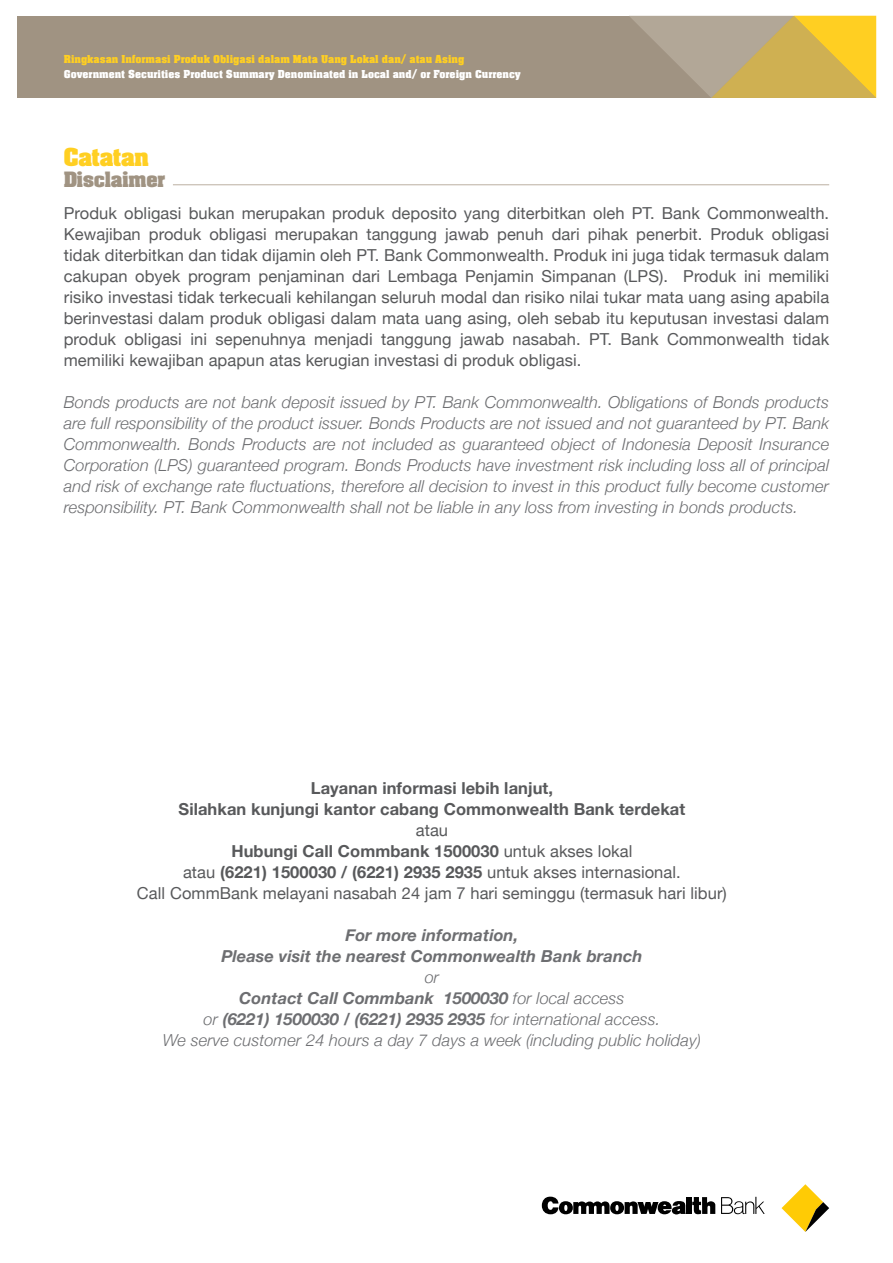
<style>
.page{position:relative;width:893px;height:1263px;background:#fff}
.page>*{position:absolute;margin:0;border:0;box-sizing:border-box;transform-origin:0 0}
.t1{font:700 21px "Aachen";color:#ffcf22}
.t2{font:700 18px "Aachen";color:#a09382}
.t3{font:16.5px/21px "Helvetica Neue";letter-spacing:.005em;color:#58595b;text-align:justify}
.t4{font:italic 300 16.5px/21px "Helvetica Neue";letter-spacing:.005em;color:#6d6e71;text-align:justify}
.t5{font:700 16.5px/21px "Helvetica Neue";letter-spacing:.005em;color:#58595b;text-align:center}
.t6{font:italic 700 16.5px/21px "Helvetica Neue";letter-spacing:.005em;color:#6d6e71;text-align:center}
.t7{font:12px "Aachen Bold Plain";color:#fff}
.t8{font:12px "Aachen Bold Plain";color:#ffcf22}
.s1{font-weight:700}
</style>
<div class="page">
<hr style="left:173px;top:184px;width:656px;height:1px;background:#bbb0a1">
<div style="left:17px;top:16px;width:859px;height:82px;background:#a09382"></div>
<svg style="left:630px;top:16px;width:246px;height:82px"></svg>
<div style="left:686px;top:1197px;width:6px;height:17px;background:#000"></div>
<svg style="left:692px;top:1197px;width:23px;height:17px"></svg>
<svg style="left:721px;top:1197px;width:44px;height:17px"></svg>
<svg style="left:542px;top:1196px;width:144px;height:18px"></svg>
<svg style="left:781px;top:1184px;width:48px;height:48px"></svg>
<p class="t8" style="left:64px;top:53px;width:402px">Ringkasan Informasi Produk Obligasi dalam Mata Uang Lokal dan/ atau Asing</p>
<p class="t7" style="left:64px;top:67px;width:458px">Government Securities Product Summary Denominated in Local and/ or Foreign Currency</p>
<p class="t1" style="left:64px;top:141px;width:86px">Catatan</p>
<p class="t2" style="left:64px;top:166px;width:103px">Disclaimer</p>
<p class="t3" style="left:64px;top:203px;width:767px">Produk obligasi bukan merupakan produk deposito yang diterbitkan oleh PT. Bank Commonwealth.<br>Kewajiban produk obligasi merupakan tanggung jawab penuh dari pihak penerbit. Produk obligasi tidak diterbitkan dan tidak dijamin oleh PT. Bank Commonwealth. Produk ini juga tidak termasuk dalam cakupan obyek program penjaminan dari Lembaga Penjamin Simpanan (LPS). Produk ini memiliki risiko investasi tidak terkecuali kehilangan seluruh modal dan risiko nilai tukar mata uang asing apabila berinvestasi dalam produk obligasi dalam mata uang asing, oleh sebab itu keputusan investasi dalam produk obligasi ini sepenuhnya menjadi tanggung jawab nasabah. PT. Bank Commonwealth tidak memiliki kewajiban apapun atas kerugian investasi di produk obligasi.</p>
<p class="t4" style="left:64px;top:390px;width:767px">Bonds products are not bank deposit issued by PT. Bank Commonwealth. Obligations of Bonds products are full responsibility of the product issuer. Bonds Products are not issued and not guaranteed by PT. Bank Commonwealth. Bonds Products are not included as guaranteed object of Indonesia Deposit Insurance Corporation (LPS) guaranteed program. Bonds Products have investment risk including loss all of principal and risk of exchange rate fluctuations, therefore all decision to invest in this product fully become customer responsibility. PT. Bank Commonwealth shall not be liable in any loss from investing in bonds products.</p>
<p class="t5" style="left:179px;top:778px;width:508px">Layanan informasi lebih lanjut,<br>Silahkan kunjungi kantor cabang Commonwealth Bank terdekat</p>
<p class="t3" style="left:137px;top:821px;width:591px;text-align:center">atau<br><span class="s1">Hubungi Call Commbank 1500030</span> untuk akses lokal<br>atau <span class="s1">(6221) 1500030 / (6221) 2935 2935</span> untuk akses internasional.<br>Call CommBank melayani nasabah 24 jam 7 hari seminggu (termasuk hari libur)</p>
<p class="t6" style="left:221px;top:925px;width:423px">For more information,<br>Please visit the nearest Commonwealth Bank branch</p>
<p class="t4" style="left:163px;top:966px;width:540px;text-align:center">or<br><span class="s1">Contact Call Commbank 1500030</span> for local access<br>or <span class="s1">(6221) 1500030 / (6221) 2935 2935</span> for international access.<br>We serve customer 24 hours a day 7 days a week (including public holiday)</p>
</div>
